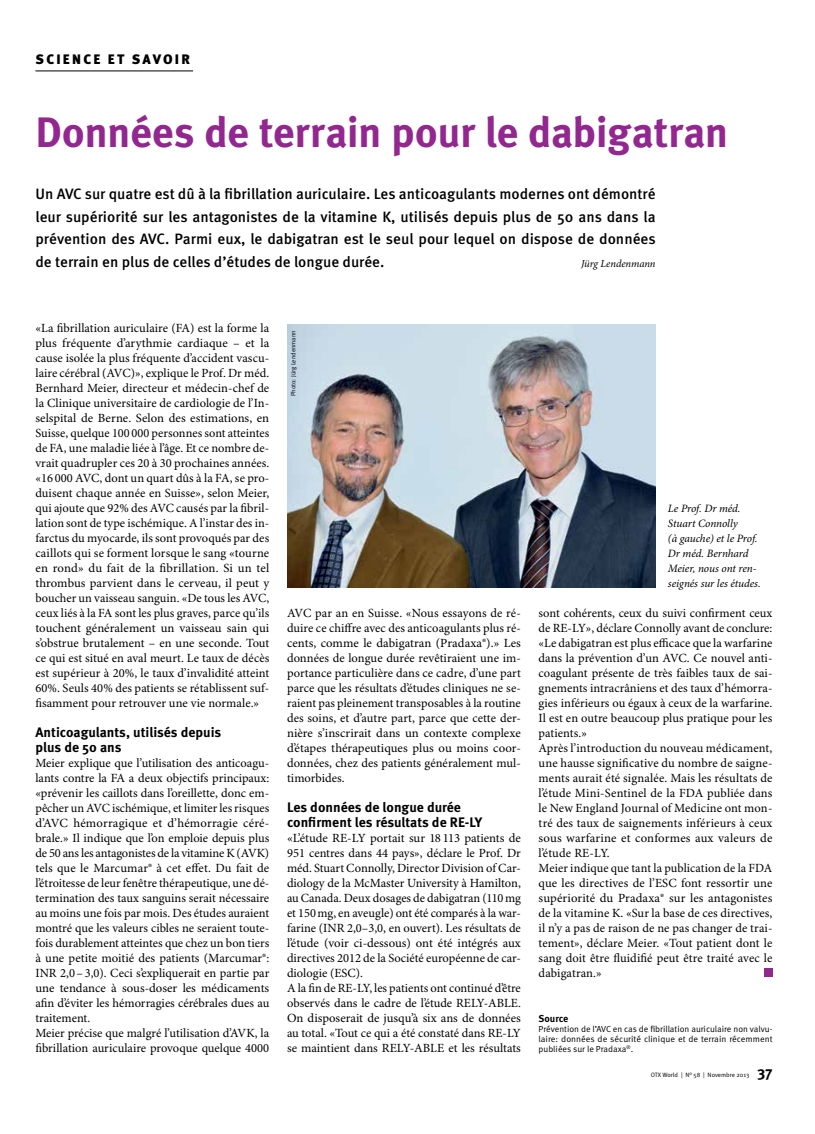
<style>
.page{position:relative;width:815px;height:1134px;background:#fff}
.page>*{position:absolute;margin:0;border:0;box-sizing:border-box;transform-origin:0 0}
.t1{font:700 42.5px "Meta OT";letter-spacing:-.015em;color:#92278f}
.t2{font:500 15px/22.5px "Meta OT";color:#000;text-align:justify}
.t3{font:700 15px "Meta OT";color:#000}
.t4{font:700 13.75px/15px "Meta OT";color:#000}
.t5{font:900 13.75px "Meta OT";letter-spacing:.165em;color:#000}
.t6{font:12.5px/15px "Minion Pro";color:#000}
.t7{font:italic 11.25px/15px "Minion Pro";letter-spacing:-.005em;color:#000}
.t8{font:italic 10.62px "Minion Pro";letter-spacing:-.005em;color:#000}
.t9{font:700 10px "Meta OT";letter-spacing:-.01em;color:#000}
.t10{font:8.75px/10px "Meta OT Norm";color:#000;text-align:justify}
.t11{font:6.25px "Meta OT Norm";color:#000}
</style>
<div class="page">
<div style="left:764px;top:968px;width:8px;height:9px;background:#92278f"></div>
<img style="left:287px;top:325px;width:369px;height:262px">
<hr style="left:35px;top:71px;width:158px;height:1px;background:#000">
<p class="t5" style="left:36px;top:50px;width:156px">SCIENCE ET SAVOIR</p>
<h1 class="t1" style="left:35px;top:107px;width:694px">Données de terrain pour le dabigatran</h1>
<p class="t2" style="left:35px;top:183px;width:622px">Un AVC sur quatre est dû à la fibrillation auriculaire. Les anticoagulants modernes ont démontré leur supériorité sur les antagonistes de la vitamine K, utilisés depuis plus de 50 ans dans la prévention des AVC. Parmi eux, le dabigatran est le seul pour lequel on dispose de données de terrain en plus de celles d’études de longue durée.</p>
<p class="t8" style="left:581px;top:257px;width:76px">Jürg Lendenmann</p>
<p class="t6" style="left:35px;top:321px;width:235px;text-align:justify">«La fibrillation auriculaire (FA) est la forme la plus fréquente d’arythmie cardiaque – et la cause isolée la plus fréquente d’accident vascu&shy;laire cérébral (AVC)», explique le Prof. Dr méd.<br>Bernhard Meier, directeur et médecin-chef de la Clinique universitaire de cardiologie de l’In&shy;selspital de Berne. Selon des estimations, en Suisse, quelque 100 000 personnes sont atteintes de FA, une maladie liée à l’âge. Et ce nombre de&shy;vrait quadrupler ces 20 à 30 prochaines années. «16 000 AVC, dont un quart dûs à la FA, se pro&shy;duisent chaque année en Suisse», selon Meier, qui ajoute que 92% des AVC causés par la fibril&shy;lation sont de type ischémique. A l’instar des in&shy;farctus du myocarde, ils sont provoqués par des caillots qui se forment lorsque le sang «tourne en rond» du fait de la fibrillation. Si un tel thrombus parvient dans le cerveau, il peut y boucher un vaisseau sanguin. «De tous les AVC, ceux liés à la FA sont les plus graves, parce qu’ils touchent généralement un vaisseau sain qui s’obstrue brutalement – en une seconde. Tout ce qui est situé en aval meurt. Le taux de décès est supérieur à 20%, le taux d’invalidité atteint 60%. Seuls 40% des patients se rétablissent suf&shy;fisamment pour retrouver une vie normale.»</p>
<p class="t4" style="left:35px;top:725px;width:187px">Anticoagulants, utilisés depuis plus de 50 ans</p>
<p class="t6" style="left:35px;top:756px;width:235px">Meier explique que l’utilisation des anticoagu&shy;lants contre la FA a deux objectifs principaux: «prévenir les caillots dans l’oreillette, donc em&shy;pêcher un AVC ischémique, et limiter les risques d’AVC hémorragique et d’hémorragie céré&shy;brale.» Il indique que l’on emploie depuis plus de 50 ans les antagonistes de la vitamine K (AVK) tels que le Marcumar® à cet effet. Du fait de l’étroitesse de leur fenêtre thérapeutique, une dé&shy;termination des taux sanguins serait nécessaire au moins une fois par mois. Des études auraient montré que les valeurs cibles ne seraient toute&shy;fois durablement atteintes que chez un bon tiers à une petite moitié des patients (Marcumar®:<br>INR 2,0–3,0). Ceci s’expliquerait en partie par une tendance à sous-doser les médicaments afin d’éviter les hémorragies cérébrales dues au traitement.<br>Meier précise que malgré l’utilisation d’AVK, la fibrillation auriculaire provoque quelque 4000</p>
<p class="t11" style="left:290px;top:396px;width:68px;rotate:-90deg">Photo: Jürg Lendenmann</p>
<p class="t6" style="left:287px;top:606px;width:235px;text-align:justify">AVC par an en Suisse. «Nous essayons de ré&shy;duire ce chiffre avec des anticoagulants plus ré&shy;cents, comme le dabigatran (Pradaxa®).» Les données de longue durée revêtiraient une im&shy;portance particulière dans ce cadre, d’une part parce que les résultats d’études cliniques ne se&shy;raient pas pleinement transposables à la routine des soins, et d’autre part, parce que cette der&shy;nière s’inscrirait dans un contexte complexe d’étapes thérapeutiques plus ou moins coor&shy;données, chez des patients généralement mul&shy;timorbides.</p>
<p class="t4" style="left:287px;top:800px;width:197px">Les données de longue durée confirment les résultats de RE-LY</p>
<p class="t6" style="left:287px;top:831px;width:235px">«L’étude RE-LY portait sur 18 113 patients de 951 centres dans 44 pays», déclare le Prof. Dr méd. Stuart Connolly, Director Division of Car&shy;diology de la McMaster University à Hamilton, au Canada. Deux dosages de dabigatran (110mg et 150mg, en aveugle) ont été comparés à la war&shy;farine (INR 2,0–3,0, en ouvert). Les résultats de l’étude (voir ci-dessous) ont été intégrés aux directives 2012 de la Société européenne de car&shy;diologie (ESC).<br>A la fin de RE-LY, les patients ont continué d’être observés dans le cadre de l’étude RELY-ABLE.<br>On disposerait de jusqu’à six ans de données au total. «Tout ce qui a été constaté dans RE-LY se maintient dans RELY-ABLE et les résultats</p>
<p class="t7" style="left:668px;top:501px;width:94px">Le Prof. Dr méd.<br>Stuart Connolly<br>(à gauche) et le Prof.<br>Dr méd. Bernhard<br>Meier, nous ont ren&shy;seignés sur les études.</p>
<p class="t6" style="left:539px;top:606px;width:235px">sont cohérents, ceux du suivi confirment ceux de RE-LY», déclare Connolly avant de conclure: «Le dabigatran est plus efficace que la warfarine dans la prévention d’un AVC. Ce nouvel anti&shy;coagulant présente de très faibles taux de sai&shy;gnements intracrâniens et des taux d’hémorra&shy;gies inférieurs ou égaux à ceux de la warfarine.<br>Il est en outre beaucoup plus pratique pour les patients.»<br>Après l’introduction du nouveau médicament, une hausse significative du nombre de saigne&shy;ments aurait été signalée. Mais les résultats de l’étude Mini-Sentinel de la FDA publiée dans le New England Journal of Medicine ont mon&shy;tré des taux de saignements inférieurs à ceux sous warfarine et conformes aux valeurs de l’étude RE-LY.<br>Meier indique que tant la publication de la FDA que les directives de l’ESC font ressortir une supériorité du Pradaxa® sur les antagonistes de la vitamine K. «Sur la base de ces directives, il n’y a pas de raison de ne pas changer de trai&shy;tement», déclare Meier. «Tout patient dont le sang doit être fluidifié peut être traité avec le dabigatran.»</p>
<p class="t9" style="left:539px;top:1013px;width:31px">Source</p>
<p class="t10" style="left:539px;top:1024px;width:235px">Prévention de l’AVC en cas de fibrillation auriculaire non valvu&shy;laire: données de sécurité clinique et de terrain récemment publiées sur le Pradaxa<sup>®</sup>.</p>
<p class="t11" style="left:651px;top:1071px;width:100px">OTX World | N° 58 | Novembre 2013</p>
<p class="t3" style="left:757px;top:1063px;width:17px">37</p>
</div>
